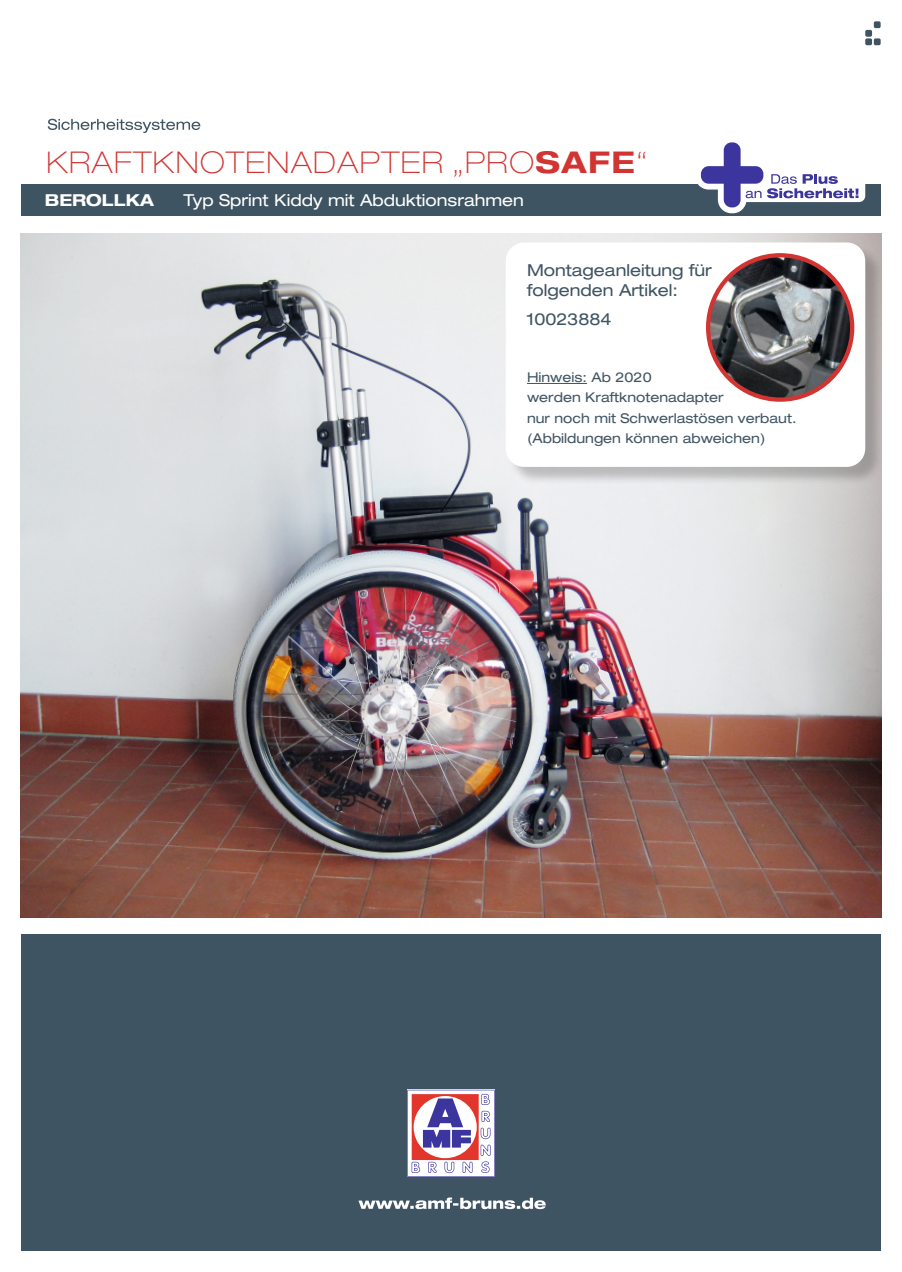
<style>
.page{position:relative;width:902px;height:1272px;background:#fff}
.page>*{position:absolute;margin:0;border:0;box-sizing:border-box;transform-origin:0 0}
.t1{font:100 expanded 30px "Helvetica Neue LT Std";letter-spacing:.05em;color:#d13431}
.t2{font:expanded 16.5px/20.2px "Helvetica Neue LT Std";color:#3f5462}
.t3{font:expanded 16.5px "Helvetica Neue LT Std";color:#fff}
.t4{font:700 expanded 16.5px "Helvetica Neue LT Std";color:#fff}
.t5{font:expanded 13.5px "Helvetica Neue LT Std";color:#3f5462}
.s1{font-weight:700}
</style>
<div class="page">
<div style="left:21px;top:185px;width:859px;height:31px;background:#3f5462"></div>
<div style="left:873px;top:21px;width:7px;height:7px;background:#3f5462;border-radius:2px"></div>
<div style="left:865px;top:30px;width:7px;height:7px;background:#3f5462;border-radius:2px"></div>
<div style="left:865px;top:38px;width:7px;height:7px;background:#3f5462;border-radius:2px"></div>
<div style="left:873px;top:38px;width:7px;height:7px;background:#3f5462;border-radius:2px"></div>
<svg style="left:48px;top:119px;width:152px;height:14px"></svg>
<div style="left:21px;top:934px;width:859px;height:316px;background:#3f5462"></div>
<svg style="left:358px;top:1197px;width:187px;height:12px"></svg>
<svg style="left:407px;top:1089px;width:87px;height:87px;background:#ccacc2"></svg>
<div style="left:738px;top:168px;width:127px;height:34px;background:#fff;border-radius:6px"></div>
<svg style="left:695px;top:142px;width:163px;height:71px"></svg>
<div style="left:723px;top:142px;width:17px;height:65px;background:#3b359d;border-radius:8px"></div>
<div style="left:700px;top:166px;width:63px;height:18px;background:#3b359d;border-radius:8px"></div>
<img style="left:21px;top:234px;width:860px;height:683px">
<div style="left:508px;top:245px;width:376px;height:240px;background:#1c1a1b;opacity:.24"></div>
<div style="left:505px;top:242px;width:360px;height:225px;background:#fff;border-radius:18px"></div>
<hr style="left:527px;top:383px;width:60px;height:1px;background:#3f5462">
<img style="left:708px;top:255px;width:144px;height:144px;border-radius:72px">
<div style="left:706px;top:253px;width:148px;height:149px;border:4px solid #d13431;border-radius:50%"></div>
<h1 class="t1" style="left:46px;top:144px;width:602px">KRAFTKNOTENADAPTER „PRO<span class="s1">SAFE</span>“</h1>
<p class="t4" style="left:45px;top:190px;width:111px">BEROLLKA</p>
<p class="t3" style="left:183px;top:190px;width:342px">Typ Sprint Kiddy mit Abduktionsrahmen</p>
<p class="t2" style="left:527px;top:259px;width:186px">Montageanleitung für folgenden Artikel:</p>
<p class="t2" style="left:527px;top:308px;width:86px">10023884</p>
<p class="t5" style="left:527px;top:369px;width:126px">Hinweis: Ab 2020</p>
<p class="t5" style="left:527px;top:389px;width:198px">werden Kraftknotenadapter</p>
<p class="t5" style="left:527px;top:409px;width:271px">nur noch mit Schwerlastösen verbaut.</p>
<p class="t5" style="left:527px;top:430px;width:240px">(Abbildungen können abweichen)</p>
</div>
